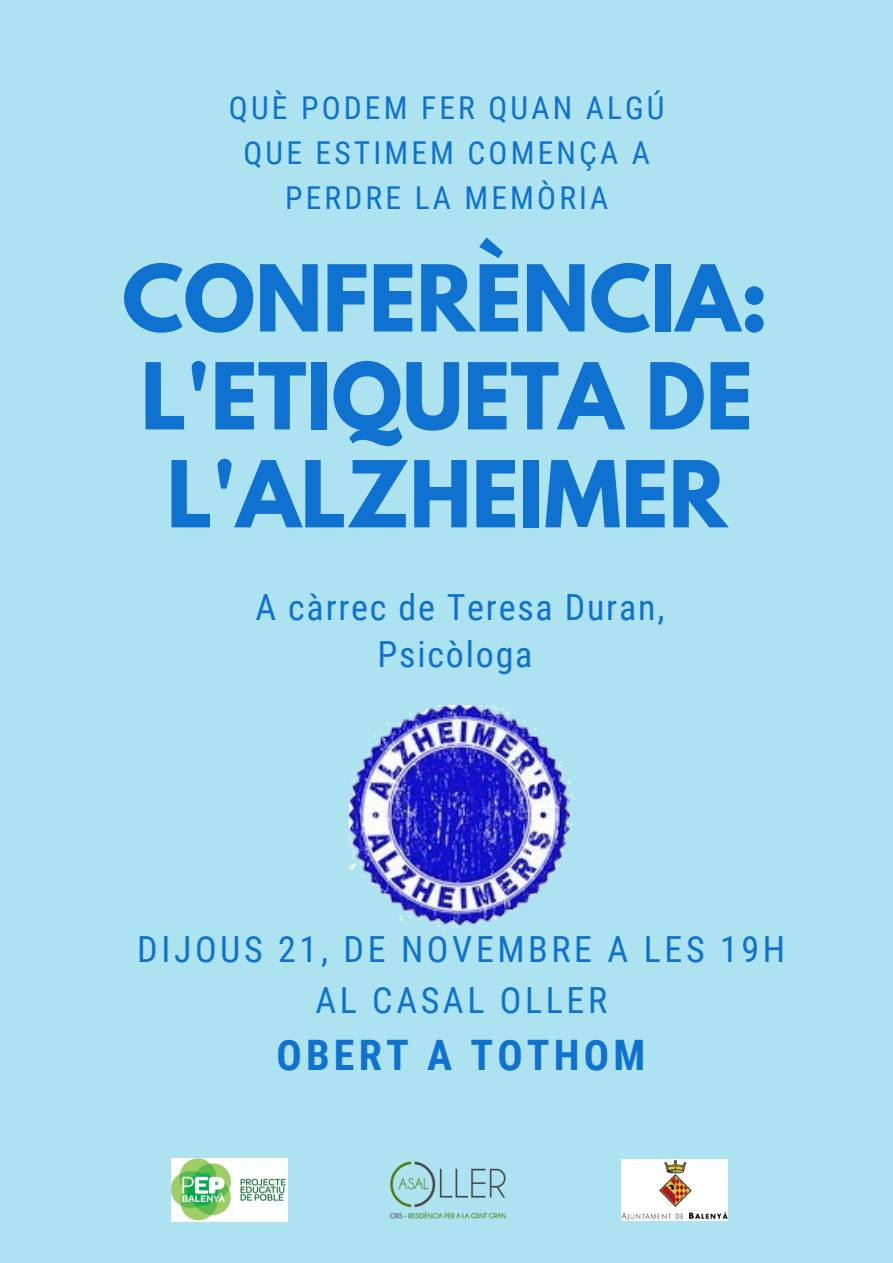
<style>
.page{position:relative;width:893px;height:1263px;background:#ade3f0}
.page>*{position:absolute;margin:0;border:0;box-sizing:border-box;transform-origin:0 0}
.t1{font:700 81.6px/97.9px "League Spartan";color:#0f72d0;text-align:center}
.t2{font:700 42px "Roboto Condensed";letter-spacing:.1em;color:#0f72d0}
.t3{font:36px/51.2px "Roboto Condensed";letter-spacing:.1em;color:#0f72d0;text-align:center}
.t4{font:36px/47.2px "Roboto Condensed";letter-spacing:.05em;color:#0f72d0;text-align:center}
.t5{font:31.5px/45px "Roboto Condensed";letter-spacing:.1em;color:#0f72d0;text-align:center}
</style>
<div class="page">
<img style="left:349px;top:705px;width:224px;height:227px">
<img style="left:171px;top:1158px;width:117px;height:63px">
<img style="left:390px;top:1161px;width:116px;height:58px">
<img style="left:621px;top:1159px;width:106px;height:61px">
<p class="t5" style="left:229px;top:86px;width:437px">QUÈ PODEM FER QUAN ALGÚ<br>QUE ESTIMEM COMENÇA A<br>PERDRE LA MEMÒRIA</p>
<h1 class="t1" style="left:122px;top:260px;width:648px">CONFERÈNCIA:<br>L'ETIQUETA DE<br>L'ALZHEIMER</h1>
<p class="t4" style="left:255px;top:584px;width:410px">A càrrec de Teresa Duran,<br>Psicòloga</p>
<p class="t3" style="left:137px;top:924px;width:649px">DIJOUS 21, DE NOVEMBRE A LES 19H<br>AL CASAL OLLER</p>
<h2 class="t2" style="left:277px;top:1031px;width:370px">OBERT A TOTHOM</h2>
</div>
